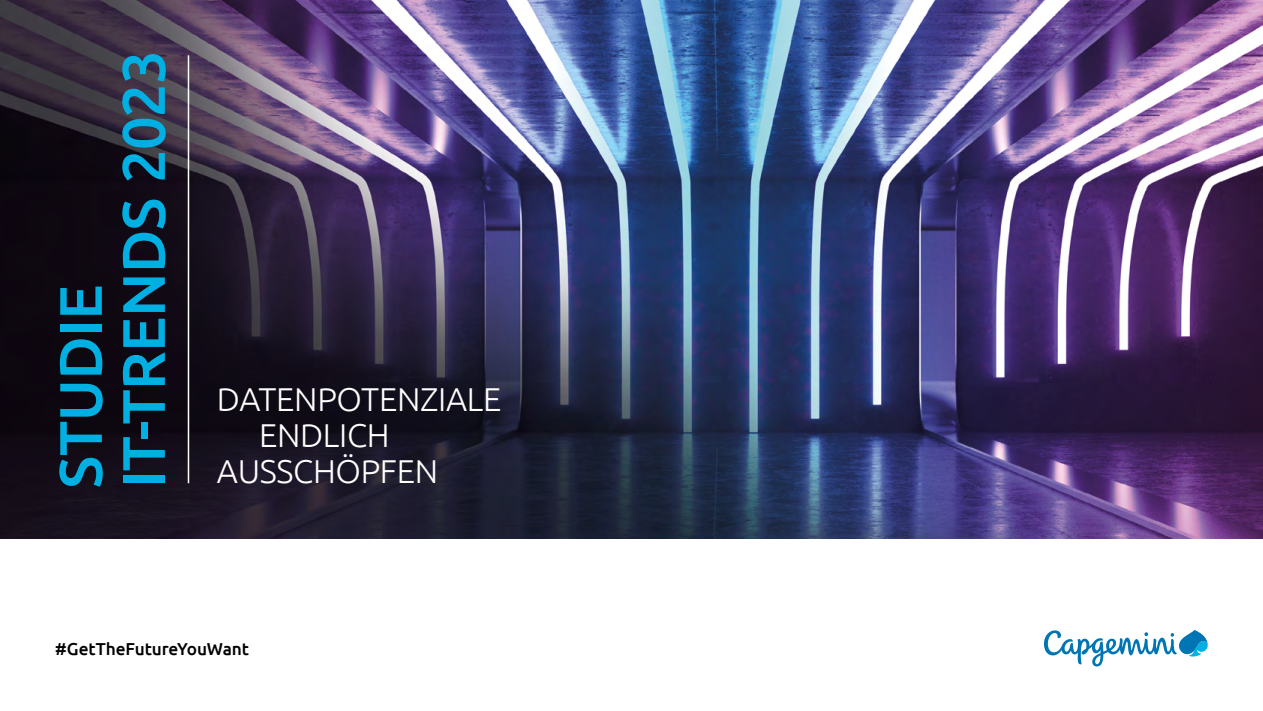
<style>
.page{position:relative;width:1263px;height:711px;background:#fff}
.page>*{position:absolute;margin:0;border:0;box-sizing:border-box;transform-origin:0 0}
.t1{font:500 60px/63px "Ubuntu";letter-spacing:-.01em;color:#00b0e3}
.t2{font:300 33px "Ubuntu";letter-spacing:-.01em;color:#fff}
.t3{font:500 17.25px "Ubuntu";letter-spacing:-.005em;color:#000}
</style>
<div class="page">
<img style="left:0;top:0;width:1263px;height:538px">
<svg style="left:1044px;top:630px;width:164px;height:36px"></svg>
<hr style="left:188px;top:55px;width:1px;height:428px;background:#fff">
<h1 class="t1" style="left:47px;top:488px;width:439px;rotate:-90deg">STUDIE<br>IT-TRENDS 2023</h1>
<p class="t2" style="left:217px;top:379px;width:286px">DATENPOTENZIALE</p>
<p class="t2" style="left:259px;top:415px;width:132px">ENDLICH</p>
<p class="t2" style="left:217px;top:451px;width:223px">AUSSCHÖPFEN</p>
<p class="t3" style="left:55px;top:637px;width:195px">#GetTheFutureYouWant</p>
</div>
